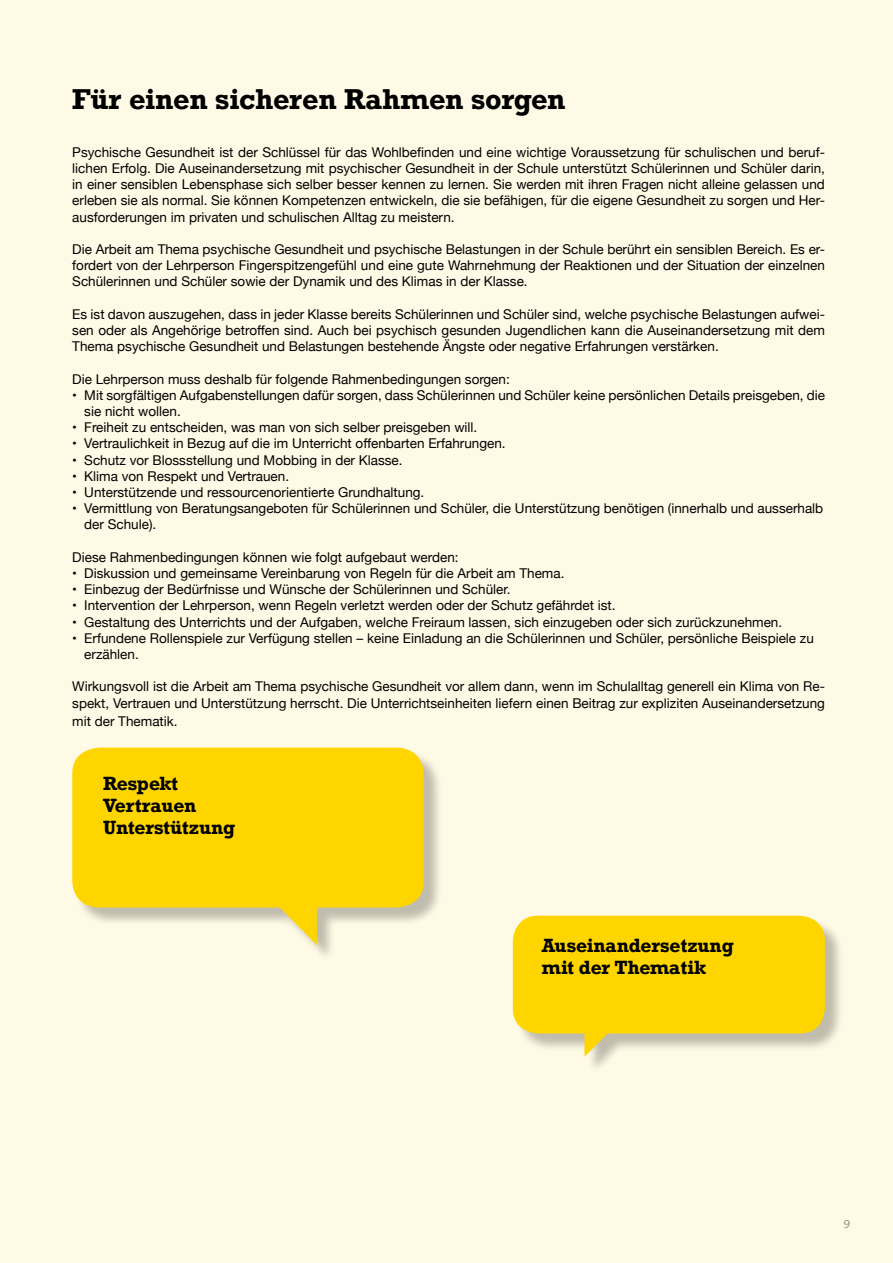
<style>
.page{position:relative;width:893px;height:1263px;background:#fffae6}
.page>*{position:absolute;margin:0;border:0;box-sizing:border-box;transform-origin:0 0}
.t1{font:700 27px "Rockwell";letter-spacing:-.01em;color:#000}
.t2{font:700 18px/21.6px "Rockwell";letter-spacing:-.01em;color:#000}
.t3{font:13.5px/16.2px "Helvetica Neue";color:#000}
.t4{font:11.7px "Syntax";color:#878787}
</style>
<div class="page">
<div style="left:75px;top:750px;width:367px;height:212px;background:#000;opacity:.25"></div>
<svg style="left:72px;top:747px;width:352px;height:198px;background:#fbd828"></svg>
<div style="left:515px;top:918px;width:328px;height:156px;background:#000;opacity:.25"></div>
<svg style="left:513px;top:916px;width:312px;height:141px;background:#fad623"></svg>
<h1 class="t1" style="left:72px;top:82px;width:495px">Für einen sicheren Rahmen sorgen</h1>
<p class="t3" style="left:72px;top:145px;width:754px;text-align:justify">Psychische Gesundheit ist der Schlüssel für das Wohlbefinden und eine wichtige Voraussetzung für schulischen und beruf&shy;lichen Erfolg. Die Auseinandersetzung mit psychischer Gesundheit in der Schule unterstützt Schülerinnen und Schüler darin, in einer sensiblen Lebensphase sich selber besser kennen zu lernen. Sie werden mit ihren Fragen nicht alleine gelassen und erleben sie als normal. Sie können Kompetenzen entwickeln, die sie befähigen, für die eigene Gesundheit zu sorgen und Her&shy;ausforderungen im privaten und schulischen Alltag zu meistern.</p>
<p class="t3" style="left:72px;top:242px;width:754px;text-align:justify">Die Arbeit am Thema psychische Gesundheit und psychische Belastungen in der Schule berührt ein sensiblen Bereich. Es er&shy;fordert von der Lehrperson Fingerspitzengefühl und eine gute Wahrnehmung der Reaktionen und der Situation der einzelnen Schülerinnen und Schüler sowie der Dynamik und des Klimas in der Klasse.</p>
<p class="t3" style="left:72px;top:307px;width:754px;text-align:justify">Es ist davon auszugehen, dass in jeder Klasse bereits Schülerinnen und Schüler sind, welche psychische Belastungen aufwei&shy;sen oder als Angehörige betroffen sind. Auch bei psychisch gesunden Jugendlichen kann die Auseinandersetzung mit dem Thema psychische Gesundheit und Belastungen bestehende Ängste oder negative Erfahrungen verstärken.</p>
<p class="t3" style="left:72px;top:371px;width:439px">Die Lehrperson muss deshalb für folgende Rahmenbedingungen sorgen:</p>
<p class="t3" style="left:84px;top:388px;width:742px;text-indent:-12px">• Mit sorgfältigen Aufgabenstellungen dafür sorgen, dass Schülerinnen und Schüler keine persönlichen Details preisgeben, die sie nicht wollen.</p>
<p class="t3" style="left:72px;top:420px;width:407px">• Freiheit zu entscheiden, was man von sich selber preisgeben will.</p>
<p class="t3" style="left:72px;top:436px;width:435px">• Vertraulichkeit in Bezug auf die im Unterricht offenbarten Erfahrungen.</p>
<p class="t3" style="left:72px;top:452px;width:332px">• Schutz vor Blossstellung und Mobbing in der Klasse.</p>
<p class="t3" style="left:72px;top:469px;width:218px">• Klima von Respekt und Vertrauen.</p>
<p class="t3" style="left:72px;top:485px;width:354px">• Unterstützende und ressourcenorientierte Grundhaltung.</p>
<p class="t3" style="left:84px;top:501px;width:740px;text-indent:-12px">• Vermittlung von Beratungsangeboten für Schülerinnen und Schüler, die Unterstützung benötigen (innerhalb und ausserhalb der Schule).</p>
<p class="t3" style="left:72px;top:550px;width:388px">Diese Rahmenbedingungen können wie folgt aufgebaut werden:</p>
<p class="t3" style="left:72px;top:566px;width:494px">• Diskussion und gemeinsame Vereinbarung von Regeln für die Arbeit am Thema.</p>
<p class="t3" style="left:72px;top:582px;width:440px">• Einbezug der Bedürfnisse und Wünsche der Schülerinnen und Schüler.</p>
<p class="t3" style="left:72px;top:598px;width:545px">• Intervention der Lehrperson, wenn Regeln verletzt werden oder der Schutz gefährdet ist.</p>
<p class="t3" style="left:72px;top:614px;width:711px">• Gestaltung des Unterrichts und der Aufgaben, welche Freiraum lassen, sich einzugeben oder sich zurückzunehmen.</p>
<p class="t3" style="left:84px;top:631px;width:731px;text-indent:-12px">• Erfundene Rollenspiele zur Verfügung stellen – keine Einladung an die Schülerinnen und Schüler, persönliche Beispiele zu erzählen.</p>
<p class="t3" style="left:72px;top:679px;width:754px">Wirkungsvoll ist die Arbeit am Thema psychische Gesundheit vor allem dann, wenn im Schulalltag generell ein Klima von Re&shy;spekt, Vertrauen und Unterstützung herrscht. Die Unterrichtseinheiten liefern einen Beitrag zur expliziten Auseinandersetzung</p>
<p class="t3" style="left:72px;top:713px;width:107px">mit der Thematik.</p>
<h2 class="t2" style="left:103px;top:773px;width:134px">Respekt<br>Vertrauen<br>Unterstützung</h2>
<h2 class="t2" style="left:542px;top:934px;width:193px">Auseinandersetzung mit der Thematik</h2>
<p class="t4" style="left:844px;top:1217px;width:8px">9</p>
</div>
